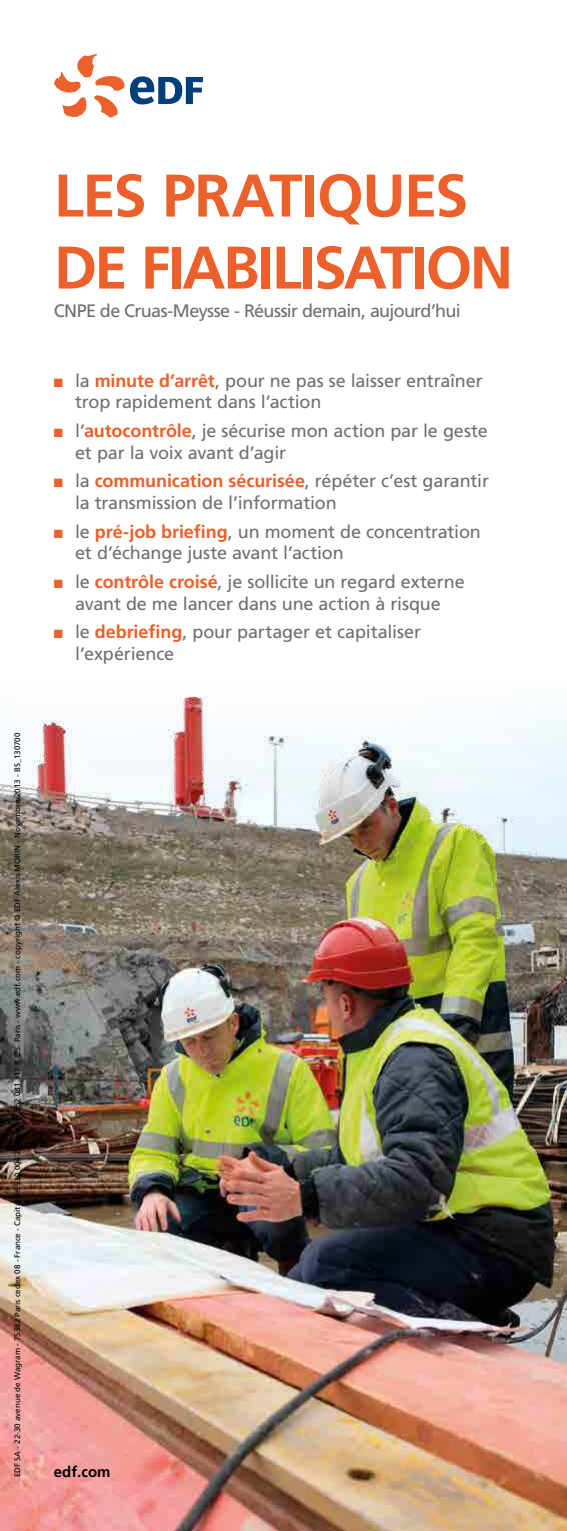
<style>
.page{position:relative;width:567px;height:1531px;background:#fff}
.page>*{position:absolute;margin:0;border:0;box-sizing:border-box;transform-origin:0 0}
.t1{font:700 60px/72px "Frutiger";letter-spacing:-.04em;color:#eb602b}
.t2{font:18px/21.6px "Frutiger";letter-spacing:-.01em;color:#6f6f6f}
.t3{font:18px "Frutiger";letter-spacing:-.04em;color:#6f6f6f}
.t4{font:700 15px "Frutiger";color:#000}
.t5{font:8px "Frutiger";color:#000}
.s1{color:#eb602b}
.s2{font-weight:700;color:#eb602b}
</style>
<div class="page">
<img style="left:0;top:696px;width:567px;height:835px">
<svg style="left:54px;top:54px;width:149px;height:64px"></svg>
<p class="t5" style="left:13px;top:1477px;width:746px;rotate:-90deg">EDF SA - 22-30 avenue de Wagram - 75382 Paris cedex 08 - France - Capital de 930 004 234 euros - 552 081 317 R.C.S. Paris - www.edf.com - copyright © EDF Alexis MORIN - Novembre 2013 - BS_130700</p>
<h1 class="t1" style="left:54px;top:160px;width:461px">LES PRATIQUES<br>DE FIABILISATION</h1>
<p class="t3" style="left:54px;top:300px;width:408px">CNPE de Cruas-Meysse - Réussir demain, aujourd’hui</p>
<p class="t2" style="left:75px;top:370px;width:409px;text-indent:-21px"><span class="s1">■</span> la <span class="s2">minute d’arrêt</span>, pour ne pas se laisser entraîner trop rapidement dans l’action</p>
<p class="t2" style="left:75px;top:420px;width:414px;text-indent:-21px"><span class="s1">■</span> l’<span class="s2">autocontrôle</span>, je sécurise mon action par le geste et par la voix avant d’agir</p>
<p class="t2" style="left:75px;top:470px;width:416px;text-indent:-21px"><span class="s1">■</span> la <span class="s2">communication sécurisée</span>, répéter c’est garantir la transmission de l’information</p>
<p class="t2" style="left:75px;top:521px;width:407px;text-indent:-21px"><span class="s1">■</span> le <span class="s2">pré-job briefing</span>, un moment de concentration et d’échange juste avant l’action</p>
<p class="t2" style="left:54px;top:571px;width:412px;text-align:center"><span class="s1">■</span> le <span class="s2">contrôle croisé</span>, je sollicite un regard externe avant de me lancer dans une action à risque</p>
<p class="t2" style="left:75px;top:621px;width:348px;text-indent:-21px"><span class="s1">■</span> le <span class="s2">debriefing</span>, pour partager et capitaliser l’expérience</p>
<p class="t4" style="left:54px;top:1463px;width:58px">edf.com</p>
</div>
